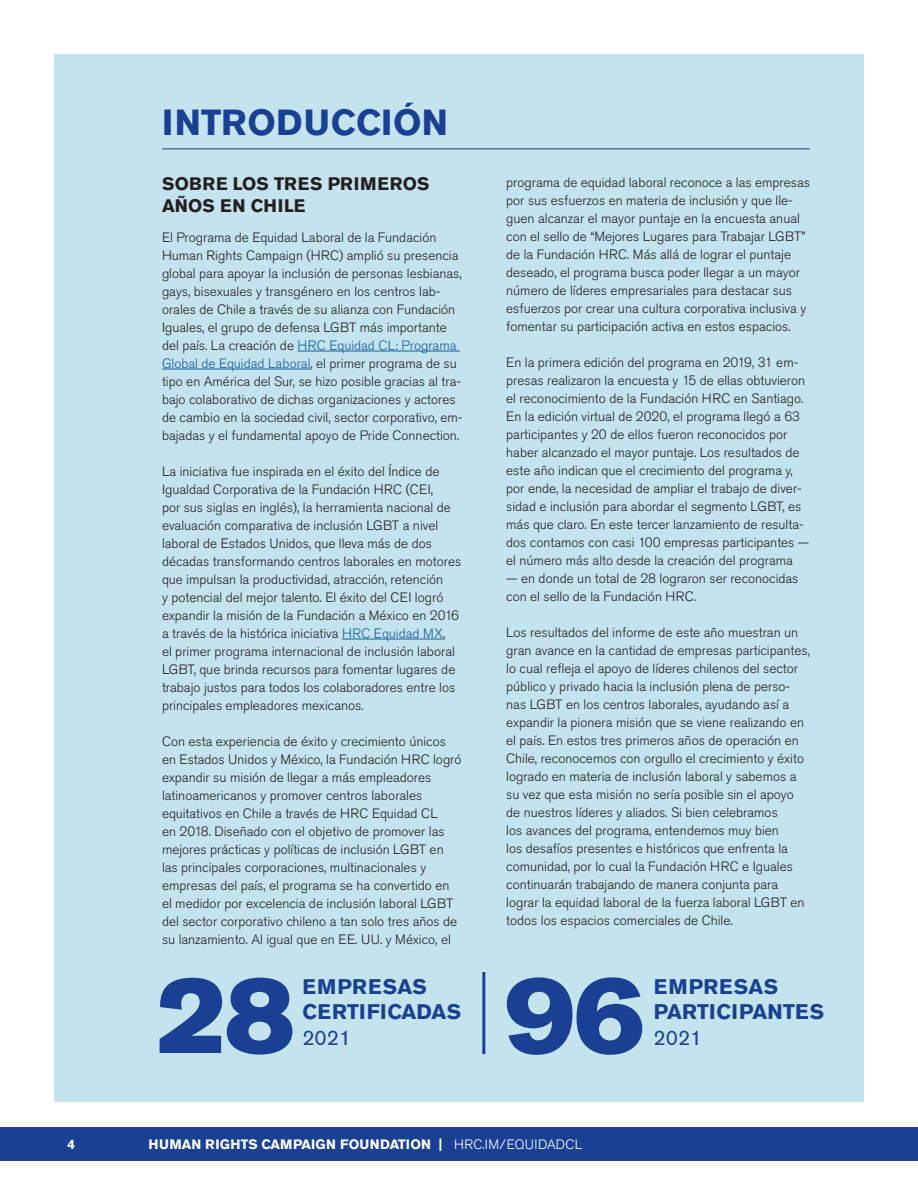
<style>
.page{position:relative;width:918px;height:1188px;background:#fff}
.page>*{position:absolute;margin:0;border:0;box-sizing:border-box;transform-origin:0 0}
.t1{font:108px "Akzidenz Grotesk Pro Super";color:#1a4093}
.t2{font:700 36px "Akzidenz Grotesk Pro";color:#1a4093}
.t3{font:700 21px/25.2px "Akzidenz Grotesk Pro";letter-spacing:.01em;color:#1a4093}
.t4{font:700 21px "Akzidenz Grotesk Pro";letter-spacing:.05em;color:#1a4093}
.t5{font:21px "Akzidenz Grotesk Pro";color:#1a4093}
.t6{font:700 18px/21.6px "Akzidenz Grotesk Pro";letter-spacing:.02em;color:#231f20}
.t7{font:300 13.5px/18px "Akzidenz Grotesk Pro";color:#231f20}
.t8{font:700 13.5px "Akzidenz Grotesk Pro";color:#fff}
.s1{color:#175d9e}
.s2{font-weight:300}
</style>
<div class="page">
<hr style="left:917px;top:609px;width:1px;height:546px;background:#e1e2e4">
<div style="left:0;top:1127px;width:918px;height:34px;background:#1a4093"></div>
<div style="left:54px;top:54px;width:810px;height:1048px;background:#c3e3ee"></div>
<hr style="left:162px;top:148px;width:648px;height:1px;background:#1a4093">
<hr style="left:298px;top:351px;width:162px;height:1px;background:#175d9e">
<hr style="left:162px;top:369px;width:149px;height:1px;background:#175d9e">
<hr style="left:342px;top:639px;width:101px;height:1px;background:#175d9e">
<hr style="left:482px;top:972px;width:3px;height:82px;background:#1a4093">
<p class="t2" style="left:162px;top:99px;width:288px">INTRODUCCIÓN</p>
<p class="t6" style="left:162px;top:173px;width:269px">SOBRE LOS TRES PRIMEROS<br>AÑOS EN CHILE</p>
<p class="t7" style="left:162px;top:228px;width:302px">El Programa de Equidad Laboral de la Fundación Human Rights Campaign (HRC) amplió su presencia global para apoyar la inclusión de personas lesbianas, gays, bisexuales y transgénero en los centros lab&shy;orales de Chile a través de su alianza con Fundación Iguales, el grupo de defensa LGBT más importante del país. La creación de <span class="s1">HRC Equidad CL: Programa Global de Equidad Laboral</span>, el primer programa de su tipo en América del Sur, se hizo posible gracias al tra&shy;bajo colaborativo de dichas organizaciones y actores de cambio en la sociedad civil, sector corporativo, em&shy;bajadas y el fundamental apoyo de Pride Connection.</p>
<p class="t7" style="left:162px;top:462px;width:301px">La iniciativa fue inspirada en el éxito del Índice de Igualdad Corporativa de la Fundación HRC (CEI,<br>por sus siglas en inglés), la herramienta nacional de evaluación comparativa de inclusión LGBT a nivel laboral de Estados Unidos, que lleva más de dos décadas transformando centros laborales en motores que impulsan la productividad, atracción, retención<br>y potencial del mejor talento. El éxito del CEI logró expandir la misión de la Fundación a México en 2016 a través de la histórica iniciativa <span class="s1">HRC Equidad MX</span>,<br>el primer programa internacional de inclusión laboral LGBT, que brinda recursos para fomentar lugares de trabajo justos para todos los colaboradores entre los principales empleadores mexicanos.</p>
<p class="t7" style="left:162px;top:732px;width:301px">Con esta experiencia de éxito y crecimiento únicos en Estados Unidos y México, la Fundación HRC logró expandir su misión de llegar a más empleadores latinoamericanos y promover centros laborales equitativos en Chile a través de HRC Equidad CL<br>en 2018. Diseñado con el objetivo de promover las mejores prácticas y políticas de inclusión LGBT en las principales corporaciones, multinacionales y empresas del país, el programa se ha convertido en el medidor por excelencia de inclusión laboral LGBT del sector corporativo chileno a tan solo tres años de su lanzamiento. Al igual que en EE. UU. y México, el</p>
<p class="t7" style="left:506px;top:173px;width:305px">programa de equidad laboral reconoce a las empresas por sus esfuerzos en materia de inclusión y que lle&shy;guen alcanzar el mayor puntaje en la encuesta anual con el sello de “Mejores Lugares para Trabajar LGBT” de la Fundación HRC. Más allá de lograr el puntaje deseado, el programa busca poder llegar a un mayor número de líderes empresariales para destacar sus esfuerzos por crear una cultura corporativa inclusiva y fomentar su participación activa en estos espacios.</p>
<p class="t7" style="left:506px;top:353px;width:305px">En la primera edición del programa en 2019, 31 em&shy;presas realizaron la encuesta y 15 de ellas obtuvieron el reconocimiento de la Fundación HRC en Santiago.<br>En la edición virtual de 2020, el programa llegó a 63 participantes y 20 de ellos fueron reconocidos por haber alcanzado el mayor puntaje. Los resultados de este año indican que el crecimiento del programa y, por ende, la necesidad de ampliar el trabajo de diver&shy;sidad e inclusión para abordar el segmento LGBT, es más que claro. En este tercer lanzamiento de resulta&shy;dos contamos con casi 100 empresas participantes — el número más alto desde la creación del programa</p>
<p class="t7" style="left:506px;top:569px;width:294px">— en donde un total de 28 lograron ser reconocidas con el sello de la Fundación HRC.</p>
<p class="t7" style="left:506px;top:623px;width:305px">Los resultados del informe de este año muestran un gran avance en la cantidad de empresas participantes, lo cual refleja el apoyo de líderes chilenos del sector público y privado hacia la inclusión plena de perso&shy;nas LGBT en los centros laborales, ayudando así a expandir la pionera misión que se viene realizando en el país. En estos tres primeros años de operación en Chile, reconocemos con orgullo el crecimiento y éxito logrado en materia de inclusión laboral y sabemos a su vez que esta misión no sería posible sin el apoyo de nuestros líderes y aliados. Si bien celebramos<br>los avances del programa, entendemos muy bien<br>los desafíos presentes e históricos que enfrenta la comunidad, por lo cual la Fundación HRC e Iguales continuarán trabajando de manera conjunta para lograr la equidad laboral de la fuerza laboral LGBT en todos los espacios comerciales de Chile.</p>
<p class="t1" style="left:157px;top:945px;width:139px">28</p>
<p class="t1" style="left:505px;top:945px;width:141px">96</p>
<p class="t4" style="left:302px;top:973px;width:126px">EMPRESAS</p>
<p class="t3" style="left:302px;top:999px;width:160px">CERTIFICADAS</p>
<p class="t5" style="left:302px;top:1024px;width:50px">2021</p>
<p class="t3" style="left:654px;top:974px;width:172px">EMPRESAS<br>PARTICIPANTES</p>
<p class="t5" style="left:654px;top:1024px;width:50px">2021</p>
<p class="t8" style="left:68px;top:1136px;width:9px">4</p>
<p class="t8" style="left:148px;top:1136px;width:435px">HUMAN RIGHTS CAMPAIGN FOUNDATION | <span class="s2">HRC.IM/EQUIDADCL</span></p>
</div>
